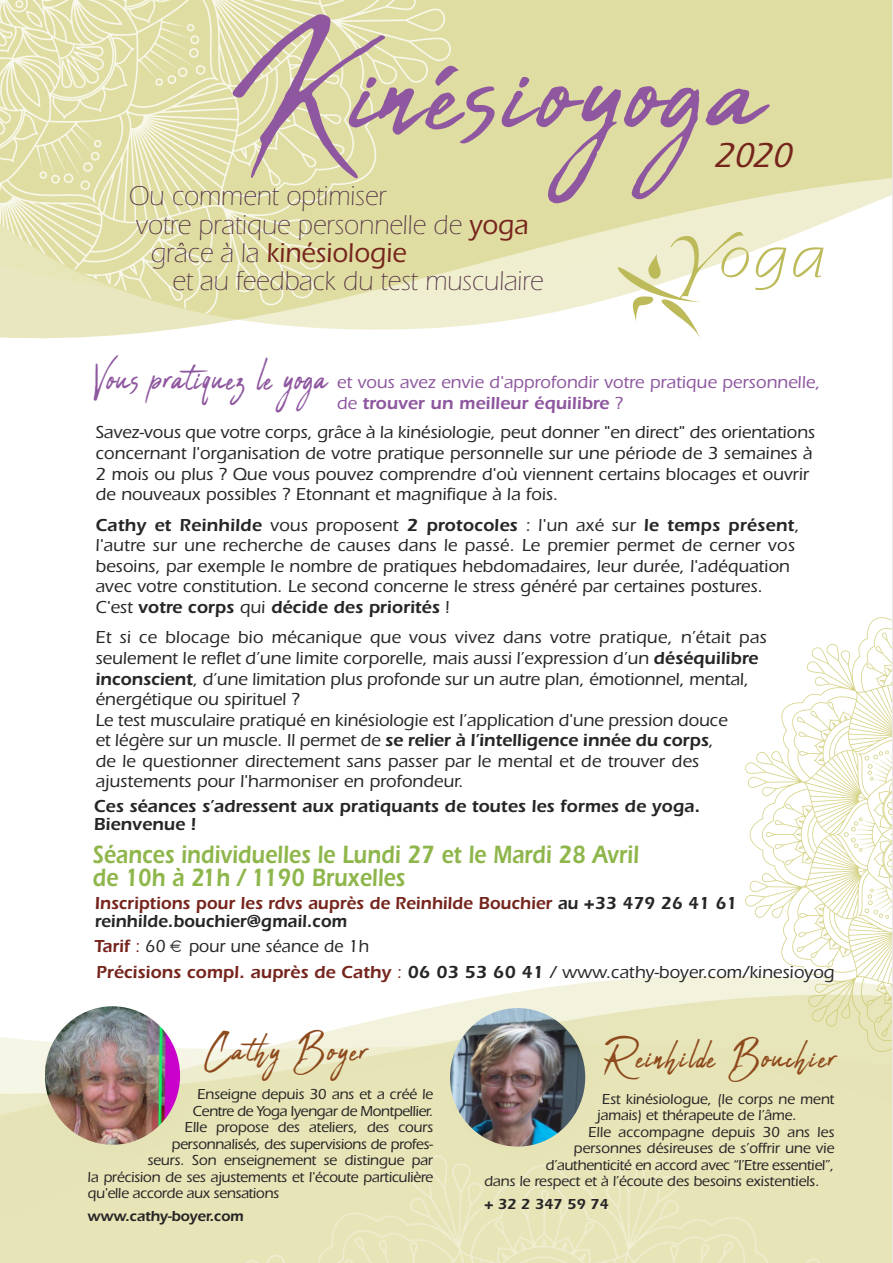
<style>
.page{position:relative;width:893px;height:1263px;background:#fff}
.page>*{position:absolute;margin:0;border:0;box-sizing:border-box;transform-origin:0 0}
.t1{font:189.9px "Abuget";letter-spacing:.02em;color:#8e579f}
.t2{font:58.35px "Abuget";letter-spacing:.025em;color:#8e579f;scale:.79 1}
.t3{font:52.2px "Abuget";letter-spacing:.035em;color:#8e4a1c;scale:.89 1}
.t4{font:52.2px "Abuget";letter-spacing:.035em;color:#8e4a1c;scale:.9 1}
.t5{font:italic 500 35.85px "Itc Eras";color:#76251d;scale:.95 1}
.t6{font:300 28.2px "Itc Eras";color:#523046;scale:.95 1}
.t7{font:500 28.2px "Itc Eras";color:#76251d;scale:.95 1}
.t8{font:600 25.95px/22.2px "Itc Eras";color:#8eb64b;scale:.83 1}
.t9{font:500 18px/20.5px "Itc Eras";color:#272526}
.t10{font:600 18px/18px "Itc Eras";color:#76251d;scale:.96 1}
.t11{font:500 18px/21px "Itc Eras";color:#8e579f}
.t12{font:600 18px/18px "Itc Eras";color:#272526}
.t13{font:500 18px "Itc Eras";color:#272526;scale:.96 1}
.t14{font:500 15px "Itc Eras";letter-spacing:-.015em;color:#272526}
.t15{font:600 15px "Itc Eras";letter-spacing:-.015em;color:#272526}
.s1{font-weight:500;color:#76251d}
.s2{font-weight:300;color:#523046}
.s3{font-weight:600}
.s4{color:#272526}
.s5{font-weight:500}
.s6{font-weight:500;color:#272526}
.s7{font-weight:600;color:#76251d}
.s8{color:#76251d}
</style>
<div class="page">
<img style="left:730px;top:617px;width:162px;height:362px">
<svg style="left:0;top:979px;width:892px;height:284px;background:#eae8c2"></svg>
<svg style="left:0;top:0;width:892px;height:339px;background:#e4e3b2"></svg>
<img style="left:0;top:0;width:481px;height:325px">
<img style="left:443px;top:1002px;width:161px;height:164px">
<img style="left:450px;top:1008px;width:135px;height:138px;border-radius:50%">
<hr style="left:892px;top:0;width:1px;height:1263px;background:#e7e7e7">
<img style="left:603px;top:220px;width:235px;height:119px">
<svg style="left:699px;top:283px;width:94px;height:33px"></svg>
<img style="left:38px;top:1000px;width:161px;height:164px">
<img style="left:45px;top:1006px;width:135px;height:139px;border-radius:50%">
<h1 class="t1" style="left:234px;top:-17px;width:532px">Kinésioyoga</h1>
<h3 class="t5" style="left:713px;top:143px;width:90px">2020</h3>
<h3 class="t6" style="left:129px;top:187px;width:273px">Ou comment optimiser</h3>
<h3 class="t6" style="left:136px;top:215px;width:415px">votre pratique personnelle de <span class="s1">yoga</span></h3>
<h3 class="t7" style="left:150px;top:243px;width:271px"><span class="s2">grâce à la</span> kinésiologie</h3>
<h3 class="t6" style="left:172px;top:271px;width:392px">et au feedback du test musculaire</h3>
<h2 class="t2" style="left:93px;top:345px;width:298px">Vous pratiquez le yoga</h2>
<p class="t11" style="left:337px;top:373px;width:485px">et vous avez envie d'approfondir votre pratique personnelle, de <span class="s3">trouver un meilleur équilibre</span> ?</p>
<p class="t9" style="left:95px;top:424px;width:721px">Savez-vous que votre corps, grâce à la kinésiologie, peut donner "en direct" des orientations concernant l'organisation de votre pratique personnelle sur une période de 3 semaines à 2 mois ou plus ? Que vous pouvez comprendre d'où viennent certains blocages et ouvrir de nouveaux possibles ? Etonnant et magnifique à la fois.</p>
<p class="t9" style="left:95px;top:516px;width:706px"><span class="s3">Cathy et Reinhilde</span> vous proposent <span class="s3">2 protocoles</span> : l'un axé sur <span class="s3">le temps présent</span>, l'autre sur une recherche de causes dans le passé. Le premier permet de cerner vos besoins, par exemple le nombre de pratiques hebdomadaires, leur durée, l'adéquation avec votre constitution. Le second concerne le stress généré par certaines postures.<br>C'est <span class="s3">votre corps</span> qui <span class="s3">décide des priorités</span> !</p>
<p class="t9" style="left:95px;top:629px;width:673px">Et si ce blocage bio mécanique que vous vivez dans votre pratique, n’était pas seulement le reflet d’une limite corporelle, mais aussi l’expression d’un <span class="s3">déséquilibre inconscient</span>, d’une limitation plus profonde sur un autre plan, émotionnel, mental, énergétique ou spirituel ?<br>Le test musculaire pratiqué en kinésiologie est l’application d'une pression douce<br>et légère sur un muscle. Il permet de <span class="s3">se relier à l’intelligence innée du corps</span>,<br>de le questionner directement sans passer par le mental et de trouver des ajustements pour l'harmoniser en profondeur.</p>
<p class="t12" style="left:94px;top:799px;width:608px">Ces séances s’adressent aux pratiquants de toutes les formes de yoga.<br>Bienvenue !</p>
<h3 class="t8" style="left:93px;top:846px;width:660px">Séances individuelles le Lundi 27 et le Mardi 28 Avril de 10h à 21h / 1190 Bruxelles</h3>
<p class="t10" style="left:95px;top:896px;width:671px">Inscriptions pour les rdvs auprès de Reinhilde Bouchier <span class="s4">au +33 479 26 41 61 reinhilde.bouchier@gmail.com</span></p>
<p class="t10" style="left:94px;top:939px;width:76px">Tarif <span class="s5">:</span> <span class="s6">60</span></p>
<p class="t13" style="left:189px;top:940px;width:189px">pour une séance de 1h</p>
<p class="t9" style="left:96px;top:964px;width:740px"><span class="s7">Précisions compl. auprès de Cathy</span> <span class="s8">:</span> <span class="s3">06 03 53 60 41</span> / www.cathy-boyer.com/kinesioyog</p>
<h3 class="t4" style="left:205px;top:1021px;width:182px">Cathy Boyer</h3>
<p class="t14" style="left:197px;top:1089px;width:238px">Enseigne depuis 30 ans et a créé le</p>
<p class="t14" style="left:193px;top:1105px;width:242px">Centre de Yoga Iyengar de Montpellier.</p>
<p class="t14" style="left:185px;top:1122px;width:250px">Elle propose des ateliers, des cours</p>
<p class="t14" style="left:172px;top:1138px;width:263px">personnalisés, des supervisions de profes-</p>
<p class="t14" style="left:147px;top:1155px;width:287px">seurs. Son enseignement se distingue par</p>
<p class="t14" style="left:88px;top:1171px;width:347px">la précision de ses ajustements et l'écoute particulière</p>
<p class="t14" style="left:88px;top:1188px;width:193px">qu'elle accorde aux sensations</p>
<p class="t15" style="left:88px;top:1210px;width:157px">www.cathy-boyer.com</p>
<h3 class="t3" style="left:604px;top:1027px;width:262px">Reinhilde Bouchier</h3>
<p class="t14" style="left:602px;top:1094px;width:234px">Est kinésiologue, (le corps ne ment</p>
<p class="t14" style="left:597px;top:1110px;width:201px">jamais) et thérapeute de l’âme.</p>
<p class="t14" style="left:588px;top:1127px;width:248px">Elle accompagne depuis 30 ans les</p>
<p class="t14" style="left:574px;top:1143px;width:262px">personnes désireuses de s’offrir une vie</p>
<p class="t14" style="left:545px;top:1160px;width:290px">d’authenticité en accord avec “l’Etre essentiel”,</p>
<p class="t14" style="left:484px;top:1176px;width:337px">dans le respect et à l’écoute des besoins existentiels.</p>
<p class="t15" style="left:484px;top:1199px;width:126px">+ 32 2 347 59 74</p>
</div>
